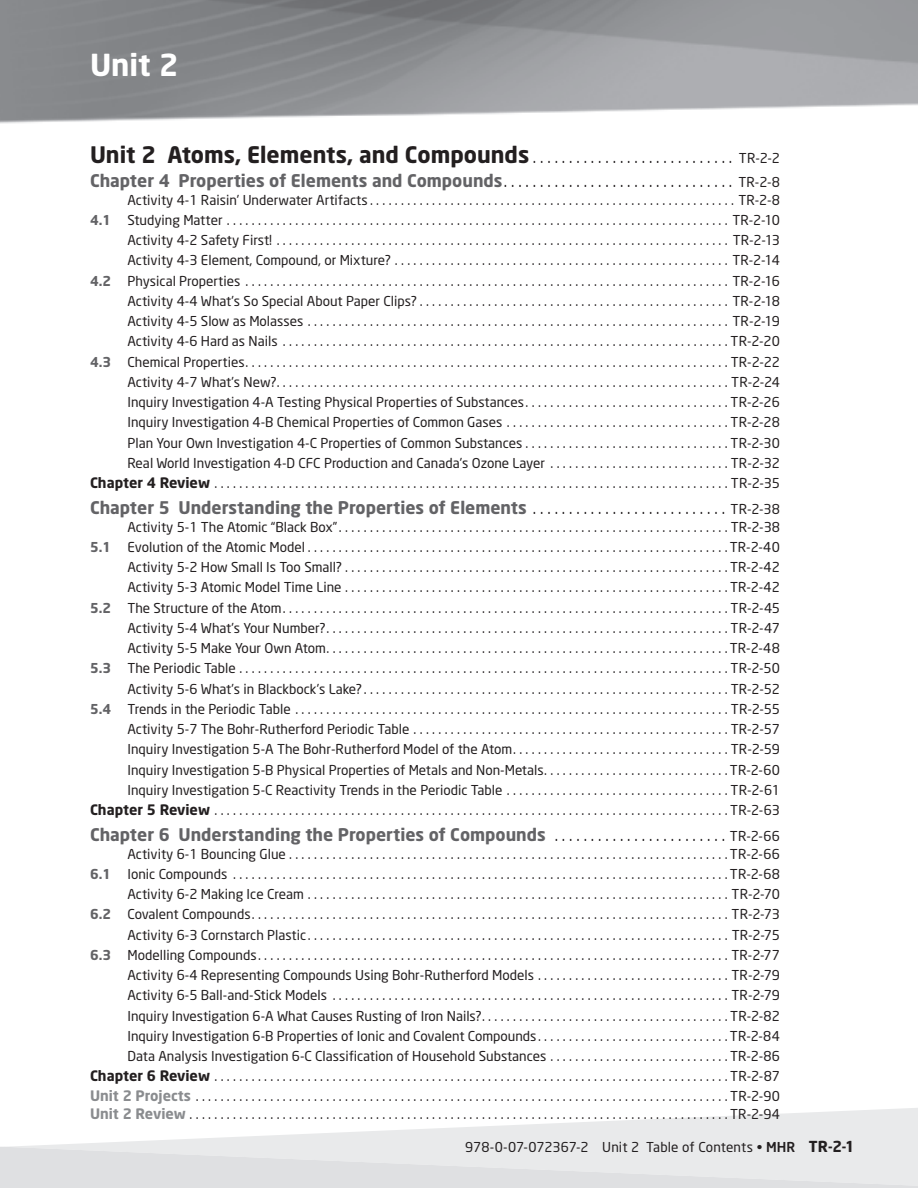
<style>
.page{position:relative;width:918px;height:1188px;background:#fff}
.page>*{position:absolute;margin:0;border:0;box-sizing:border-box;transform-origin:0 0}
.t1{font:700 30px "Neo Sans";color:#fff}
.t2{font:700 22.5px "Neo Sans";color:#231f20}
.t3{font:700 17.25px "Neo Sans";color:#636366}
.t4{font:13.5px/20.2px "Neo Sans";color:#231f20;text-align:right}
.s1{font-weight:400;font-size:15.75px}
.s2{font-weight:400;font-size:13.5px}
.s3{font-weight:400;font-size:15.75px;color:#231f20}
.s4{font-weight:400;font-size:13.5px;color:#231f20}
.s5{font-weight:700;color:#636366}
.s6{font-weight:700;font-size:14.25px}
.s7{font-weight:700;font-size:14.25px;color:#8a8c8f}
.s8{font-weight:500}
.s9{font-weight:700;font-size:15px}
</style>
<div class="page">
<svg style="left:0;top:1108px;width:918px;height:80px"></svg>
<p class="t1" style="left:90px;top:52px;width:90px">Unit 2</p>
<p class="t2" style="left:90px;top:145px;width:692px">Unit 2 Atoms, Elements, and Compounds <span class="s1">. . . . . . . . . . . . . . . . . . . . . . . . . . . .</span> <span class="s2">TR-2-2</span></p>
<p class="t3" style="left:90px;top:173px;width:692px">Chapter 4 Properties of Elements and Compounds <span class="s3">. . . . . . . . . . . . . . . . . . . . . . . . . . . . . . . .</span> <span class="s4">TR-2-8</span></p>
<p class="t4" style="left:90px;top:191px;width:692px">Activity 4-1 Raisin’ Underwater Artifacts . . . . . . . . . . . . . . . . . . . . . . . . . . . . . . . . . . . . . . . . . . . . . . . . . . . . . . . . . . . TR-2-8<br><span class="s5">4.1</span> Studying Matter . . . . . . . . . . . . . . . . . . . . . . . . . . . . . . . . . . . . . . . . . . . . . . . . . . . . . . . . . . . . . . . . . . . . . . . . . . . . . . . . . TR-2-10<br>Activity 4-2 Safety First! . . . . . . . . . . . . . . . . . . . . . . . . . . . . . . . . . . . . . . . . . . . . . . . . . . . . . . . . . . . . . . . . . . . . . . . . . TR-2-13<br>Activity 4-3 Element, Compound, or Mixture? . . . . . . . . . . . . . . . . . . . . . . . . . . . . . . . . . . . . . . . . . . . . . . . . . . . . . . TR-2-14<br><span class="s5">4.2</span> Physical Properties . . . . . . . . . . . . . . . . . . . . . . . . . . . . . . . . . . . . . . . . . . . . . . . . . . . . . . . . . . . . . . . . . . . . . . . . . . . . . . TR-2-16<br>Activity 4-4 What’s So Special About Paper Clips? . . . . . . . . . . . . . . . . . . . . . . . . . . . . . . . . . . . . . . . . . . . . . . . . . . TR-2-18<br>Activity 4-5 Slow as Molasses . . . . . . . . . . . . . . . . . . . . . . . . . . . . . . . . . . . . . . . . . . . . . . . . . . . . . . . . . . . . . . . . . . . . TR-2-19<br>Activity 4-6 Hard as Nails . . . . . . . . . . . . . . . . . . . . . . . . . . . . . . . . . . . . . . . . . . . . . . . . . . . . . . . . . . . . . . . . . . . . . . . . TR-2-20<br><span class="s5">4.3</span> Chemical Properties . . . . . . . . . . . . . . . . . . . . . . . . . . . . . . . . . . . . . . . . . . . . . . . . . . . . . . . . . . . . . . . . . . . . . . . . . . . . . . TR-2-22<br>Activity 4-7 What’s New? . . . . . . . . . . . . . . . . . . . . . . . . . . . . . . . . . . . . . . . . . . . . . . . . . . . . . . . . . . . . . . . . . . . . . . . . . TR-2-24<br>Inquiry Investigation 4-A Testing Physical Properties of Substances . . . . . . . . . . . . . . . . . . . . . . . . . . . . . . . . . TR-2-26<br>Inquiry Investigation 4-B Chemical Properties of Common Gases . . . . . . . . . . . . . . . . . . . . . . . . . . . . . . . . . . . . TR-2-28<br>Plan Your Own Investigation 4-C Properties of Common Substances . . . . . . . . . . . . . . . . . . . . . . . . . . . . . . . . . TR-2-30<br>Real World Investigation 4-D CFC Production and Canada’s Ozone Layer . . . . . . . . . . . . . . . . . . . . . . . . . . . . . TR-2-32<br><span class="s6">Chapter 4 Review</span> . . . . . . . . . . . . . . . . . . . . . . . . . . . . . . . . . . . . . . . . . . . . . . . . . . . . . . . . . . . . . . . . . . . . . . . . . . . . . . . . . . . TR-2-35</p>
<p class="t3" style="left:90px;top:500px;width:692px">Chapter 5 Understanding the Properties of Elements <span class="s3">. . . . . . . . . . . . . . . . . . . . . . . . . . .</span> <span class="s4">TR-2-38</span></p>
<p class="t4" style="left:90px;top:518px;width:692px">Activity 5-1 The Atomic “Black Box” . . . . . . . . . . . . . . . . . . . . . . . . . . . . . . . . . . . . . . . . . . . . . . . . . . . . . . . . . . . . . . . TR-2-38<br><span class="s5">5.1</span> Evolution of the Atomic Model . . . . . . . . . . . . . . . . . . . . . . . . . . . . . . . . . . . . . . . . . . . . . . . . . . . . . . . . . . . . . . . . . . . . TR-2-40<br>Activity 5-2 How Small Is Too Small? . . . . . . . . . . . . . . . . . . . . . . . . . . . . . . . . . . . . . . . . . . . . . . . . . . . . . . . . . . . . . . TR-2-42<br>Activity 5-3 Atomic Model Time Line . . . . . . . . . . . . . . . . . . . . . . . . . . . . . . . . . . . . . . . . . . . . . . . . . . . . . . . . . . . . . . TR-2-42<br><span class="s5">5.2</span> The Structure of the Atom . . . . . . . . . . . . . . . . . . . . . . . . . . . . . . . . . . . . . . . . . . . . . . . . . . . . . . . . . . . . . . . . . . . . . . . . TR-2-45<br>Activity 5-4 What’s Your Number? . . . . . . . . . . . . . . . . . . . . . . . . . . . . . . . . . . . . . . . . . . . . . . . . . . . . . . . . . . . . . . . . . TR-2-47<br>Activity 5-5 Make Your Own Atom . . . . . . . . . . . . . . . . . . . . . . . . . . . . . . . . . . . . . . . . . . . . . . . . . . . . . . . . . . . . . . . . . TR-2-48<br><span class="s5">5.3</span> The Periodic Table . . . . . . . . . . . . . . . . . . . . . . . . . . . . . . . . . . . . . . . . . . . . . . . . . . . . . . . . . . . . . . . . . . . . . . . . . . . . . . . TR-2-50<br>Activity 5-6 What’s in Blackbock’s Lake? . . . . . . . . . . . . . . . . . . . . . . . . . . . . . . . . . . . . . . . . . . . . . . . . . . . . . . . . . . . TR-2-52<br><span class="s5">5.4</span> Trends in the Periodic Table . . . . . . . . . . . . . . . . . . . . . . . . . . . . . . . . . . . . . . . . . . . . . . . . . . . . . . . . . . . . . . . . . . . . . . TR-2-55<br>Activity 5-7 The Bohr-Rutherford Periodic Table . . . . . . . . . . . . . . . . . . . . . . . . . . . . . . . . . . . . . . . . . . . . . . . . . . . TR-2-57<br>Inquiry Investigation 5-A The Bohr-Rutherford Model of the Atom . . . . . . . . . . . . . . . . . . . . . . . . . . . . . . . . . . . TR-2-59<br>Inquiry Investigation 5-B Physical Properties of Metals and Non-Metals . . . . . . . . . . . . . . . . . . . . . . . . . . . . . . TR-2-60<br>Inquiry Investigation 5-C Reactivity Trends in the Periodic Table . . . . . . . . . . . . . . . . . . . . . . . . . . . . . . . . . . . . TR-2-61<br><span class="s6">Chapter 5 Review</span> . . . . . . . . . . . . . . . . . . . . . . . . . . . . . . . . . . . . . . . . . . . . . . . . . . . . . . . . . . . . . . . . . . . . . . . . . . . . . . . . . . . TR-2-63</p>
<p class="t3" style="left:90px;top:827px;width:692px">Chapter 6 Understanding the Properties of Compounds <span class="s3">. . . . . . . . . . . . . . . . . . . . . . . .</span> <span class="s4">TR-2-66</span></p>
<p class="t4" style="left:90px;top:845px;width:692px">Activity 6-1 Bouncing Glue . . . . . . . . . . . . . . . . . . . . . . . . . . . . . . . . . . . . . . . . . . . . . . . . . . . . . . . . . . . . . . . . . . . . . . . TR-2-66<br><span class="s5">6.1</span> Ionic Compounds . . . . . . . . . . . . . . . . . . . . . . . . . . . . . . . . . . . . . . . . . . . . . . . . . . . . . . . . . . . . . . . . . . . . . . . . . . . . . . . . TR-2-68<br>Activity 6-2 Making Ice Cream . . . . . . . . . . . . . . . . . . . . . . . . . . . . . . . . . . . . . . . . . . . . . . . . . . . . . . . . . . . . . . . . . . . . TR-2-70<br><span class="s5">6.2</span> Covalent Compounds . . . . . . . . . . . . . . . . . . . . . . . . . . . . . . . . . . . . . . . . . . . . . . . . . . . . . . . . . . . . . . . . . . . . . . . . . . . . . TR-2-73<br>Activity 6-3 Cornstarch Plastic . . . . . . . . . . . . . . . . . . . . . . . . . . . . . . . . . . . . . . . . . . . . . . . . . . . . . . . . . . . . . . . . . . . . TR-2-75<br><span class="s5">6.3</span> Modelling Compounds . . . . . . . . . . . . . . . . . . . . . . . . . . . . . . . . . . . . . . . . . . . . . . . . . . . . . . . . . . . . . . . . . . . . . . . . . . . . TR-2-77<br>Activity 6-4 Representing Compounds Using Bohr-Rutherford Models . . . . . . . . . . . . . . . . . . . . . . . . . . . . . . . TR-2-79<br>Activity 6-5 Ball-and-Stick Models . . . . . . . . . . . . . . . . . . . . . . . . . . . . . . . . . . . . . . . . . . . . . . . . . . . . . . . . . . . . . . . . TR-2-79<br>Inquiry Investigation 6-A What Causes Rusting of Iron Nails? . . . . . . . . . . . . . . . . . . . . . . . . . . . . . . . . . . . . . . . . TR-2-82<br>Inquiry Investigation 6-B Properties of Ionic and Covalent Compounds . . . . . . . . . . . . . . . . . . . . . . . . . . . . . . . TR-2-84<br>Data Analysis Investigation 6-C Classification of Household Substances . . . . . . . . . . . . . . . . . . . . . . . . . . . . . TR-2-86<br><span class="s6">Chapter 6 Review</span> . . . . . . . . . . . . . . . . . . . . . . . . . . . . . . . . . . . . . . . . . . . . . . . . . . . . . . . . . . . . . . . . . . . . . . . . . . . . . . . . . . . TR-2-87<br><span class="s7">Unit 2 Projects</span> . . . . . . . . . . . . . . . . . . . . . . . . . . . . . . . . . . . . . . . . . . . . . . . . . . . . . . . . . . . . . . . . . . . . . . . . . . . . . . . . . . . . . . TR-2-90</p>
<p class="t4" style="left:90px;top:1105px;width:692px"><span class="s7">Unit 2 Review</span> . . . . . . . . . . . . . . . . . . . . . . . . . . . . . . . . . . . . . . . . . . . . . . . . . . . . . . . . . . . . . . . . . . . . . . . . . . . . . . . . . . . . . . . TR-2-94</p>
<p class="t4" style="left:465px;top:1139px;width:391px">978-0-07-072367-2 Unit 2 Table of Contents • <span class="s8">MHR</span> <span class="s9">TR-2-1</span></p>
</div>
